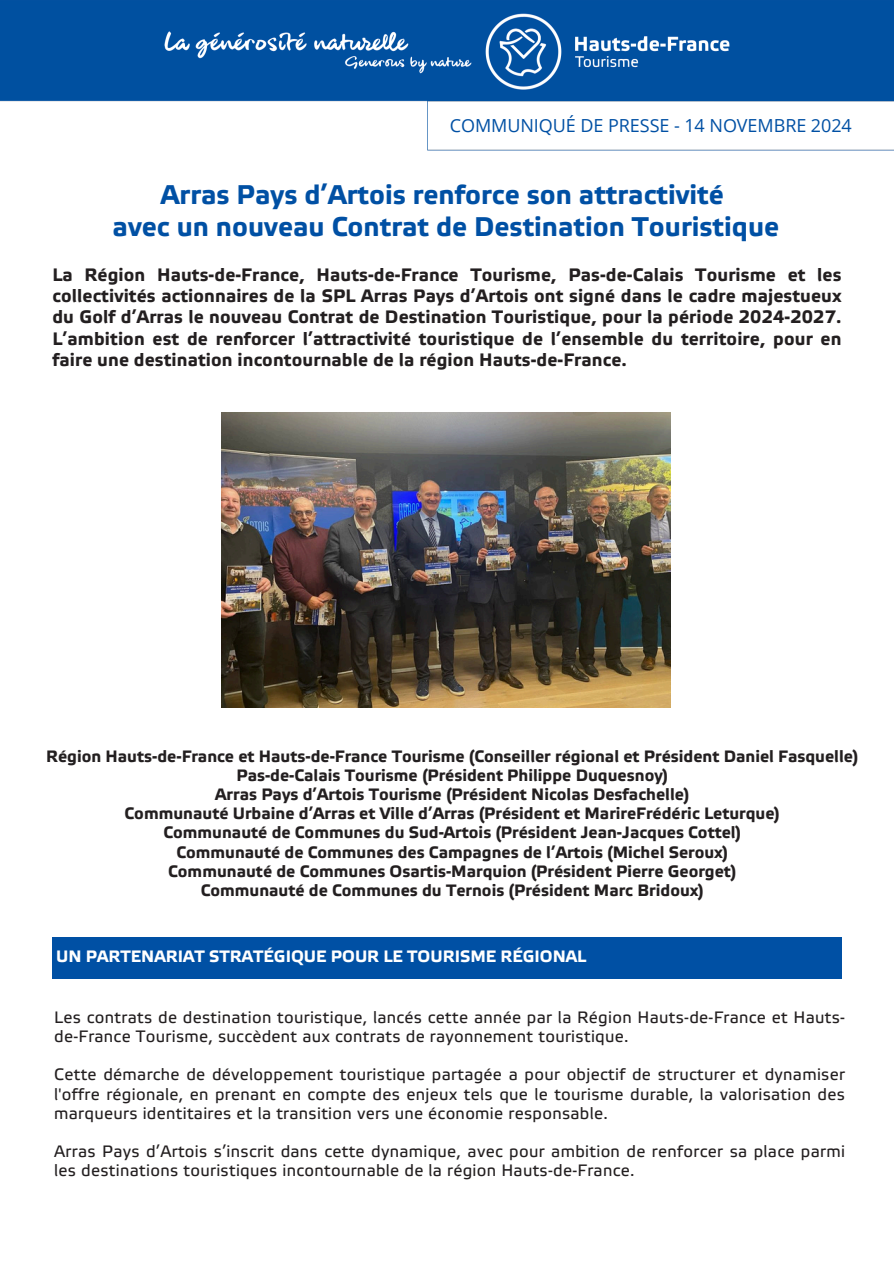
<style>
.page{position:relative;width:894px;height:1264px;background:#fff}
.page>*{position:absolute;margin:0;border:0;box-sizing:border-box;transform-origin:0 0}
.t1{font:700 27px/31.5px "Etelka Text Pro";color:#0050a4;text-align:center}
.t2{font:700 18px/21.3px "Etelka Text Pro";letter-spacing:.005em;color:#231f20;text-align:justify}
.t3{font:18px "Open Sans";letter-spacing:-.005em;color:#0050a4}
.t4{font:16.5px/19.2px "Etelka Text Pro";letter-spacing:.02em;color:#231f20}
.t5{font:700 16.5px/19.2px "Etelka Text Pro";color:#231f20;text-align:center}
.t6{font:700 16.5px "Etelka Text Pro";color:#fff}
</style>
<div class="page">
<div style="left:52px;top:937px;width:789px;height:42px;background:#0050a4"></div>
<img style="left:0;top:0;width:893px;height:151px">
<img style="left:221px;top:412px;width:449px;height:295px">
<h1 class="t3" style="left:449px;top:113px;width:403px">COMMUNIQUÉ DE PRESSE - 14 NOVEMBRE 2024</h1>
<h2 class="t1" style="left:113px;top:180px;width:668px">Arras Pays d’Artois renforce son attractivité<br>avec un nouveau Contrat de Destination Touristique</h2>
<h4 class="t2" style="left:52px;top:264px;width:790px">La Région Hauts-de-France, Hauts-de-France Tourisme, Pas-de-Calais Tourisme et les collectivités actionnaires de la SPL Arras Pays d’Artois ont signé dans le cadre majestueux du Golf d’Arras le nouveau Contrat de Destination Touristique, pour la période 2024-2027.<br>L’ambition est de renforcer l’attractivité touristique de l’ensemble du territoire, pour en faire une destination incontournable de la région Hauts-de-France.</h4>
<h5 class="t5" style="left:46px;top:747px;width:813px">Région Hauts-de-France et Hauts-de-France Tourisme (Conseiller régional et Président Daniel Fasquelle)<br>Pas-de-Calais Tourisme (Président Philippe Duquesnoy)<br>Arras Pays d’Artois Tourisme (Président Nicolas Desfachelle)<br>Communauté Urbaine d’Arras et Ville d’Arras (Président et MarireFrédéric Leturque)<br>Communauté de Communes du Sud-Artois (Président Jean-Jacques Cottel)<br>Communauté de Communes des Campagnes de l’Artois (Michel Seroux)<br>Communauté de Communes Osartis-Marquion (Président Pierre Georget)</h5>
<h5 class="t5" style="left:201px;top:881px;width:504px">Communauté de Communes du Ternois (Président Marc Bridoux)</h5>
<h5 class="t6" style="left:56px;top:946px;width:531px">UN PARTENARIAT STRATÉGIQUE POUR LE TOURISME RÉGIONAL</h5>
<p class="t4" style="left:54px;top:1008px;width:792px">Les contrats de destination touristique, lancés cette année par la Région Hauts-de-France et Hauts&shy;de-France Tourisme, succèdent aux contrats de rayonnement touristique.</p>
<h4 class="t4" style="left:54px;top:1065px;width:792px;text-align:justify">Cette démarche de développement touristique partagée a pour objectif de structurer et dynamiser l'offre régionale, en prenant en compte des enjeux tels que le tourisme durable, la valorisation des marqueurs identitaires et la transition vers une économie responsable.</h4>
<p class="t4" style="left:54px;top:1142px;width:792px">Arras Pays d’Artois s’inscrit dans cette dynamique, avec pour ambition de renforcer sa place parmi les destinations touristiques incontournable de la région Hauts-de-France.</p>
</div>
